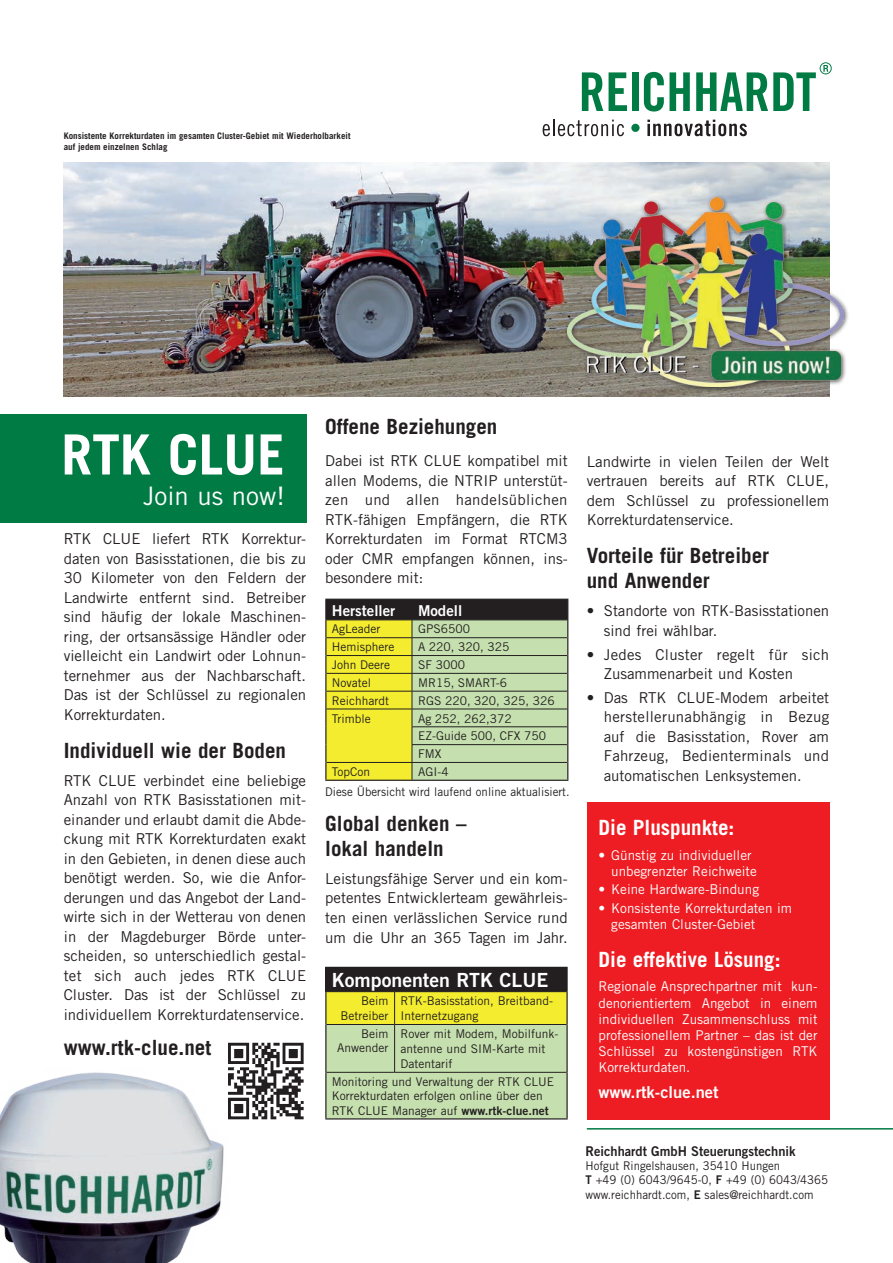
<style>
.page{position:relative;width:893px;height:1263px;background:#fff}
.page>*{position:absolute;margin:0;border:0;box-sizing:border-box;transform-origin:0 0}
.t1{font:700 55.5px "Trade Gothic LT";color:#fff}
.t2{font:25.5px "Trade Gothic LT";color:#fff}
.t3{font:700 21px/25.2px "Trade Gothic LT";color:#231f20}
.t4{font:700 21px "Trade Gothic LT";color:#fff}
.t5{font:19.5px "Trade Gothic LT Bold Two";color:#fff}
.t6{font:16.5px "Trade Gothic LT Bold Two";color:#fff}
.t7{font:15px/19.5px "Trade Gothic LT";color:#231f20;text-align:justify}
.t8{font:15px "Trade Gothic LT Bold Two";color:#fff}
.t9{font:13.5px/16.2px "Trade Gothic LT";color:#fff}
.t10{font:13.5px "Trade Gothic LT Bold Two";color:#231f20;scale:.95 1}
.t11{font:12px/14.4px "Trade Gothic LT";color:#231f20}
.t12{font:12px/14.4px "Trade Gothic LT";color:#231f20;scale:.95 1}
.t13{font:12px "Trade Gothic LT";color:#231f20;scale:.96 1}
.t14{font:700 9px/10.8px "Trade Gothic LT";color:#231f20}
.s1{font-family:"Trade Gothic LT Bold Two"}
</style>
<div class="page">
<div style="left:587px;top:802px;width:242px;height:317px;background:#ee1d23"></div>
<svg style="left:543px;top:120px;width:81px;height:16px"></svg>
<div style="left:631px;top:124px;width:9px;height:8px;background:#007b44;border-radius:50%"></div>
<svg style="left:647px;top:120px;width:100px;height:16px"></svg>
<svg style="left:582px;top:72px;width:21px;height:39px"></svg>
<svg style="left:609px;top:72px;width:18px;height:39px"></svg>
<div style="left:632px;top:72px;width:7px;height:39px;background:#007b44"></div>
<svg style="left:644px;top:72px;width:46px;height:40px"></svg>
<svg style="left:696px;top:62px;width:135px;height:49px"></svg>
<div style="left:0;top:414px;width:306px;height:108px;background:#007b44"></div>
<hr style="left:587px;top:1128px;width:306px;height:1px;background:#007b44">
<hr style="left:325px;top:967px;width:70px;height:1px;background:#231f20">
<svg style="left:325px;top:968px;width:241px;height:150px;background:#b1bf79"></svg>
<hr style="left:395px;top:967px;width:173px;height:1px;background:#231f20">
<hr style="left:566px;top:968px;width:2px;height:24px;background:#231f20">
<hr style="left:325px;top:992px;width:1px;height:32px;background:#231f20">
<hr style="left:566px;top:992px;width:2px;height:32px;background:#231f20">
<hr style="left:325px;top:1024px;width:1px;height:48px;background:#231f20">
<hr style="left:566px;top:1024px;width:2px;height:48px;background:#231f20">
<hr style="left:325px;top:1072px;width:1px;height:46px;background:#231f20">
<hr style="left:566px;top:1072px;width:2px;height:46px;background:#231f20">
<hr style="left:325px;top:1118px;width:70px;height:1px;background:#231f20">
<hr style="left:395px;top:1118px;width:173px;height:1px;background:#231f20">
<hr style="left:326px;top:1072px;width:69px;height:1px;background:#231f20">
<hr style="left:395px;top:1072px;width:171px;height:1px;background:#231f20">
<img style="left:0;top:1072px;width:224px;height:191px">
<img style="left:64px;top:162px;width:765px;height:234px">
<img style="left:228px;top:1042px;width:76px;height:78px">
<div style="left:564px;top:194px;width:285px;height:198px;background:#231f20;opacity:.75"></div>
<img style="left:568px;top:197px;width:276px;height:189px">
<svg style="left:325px;top:599px;width:243px;height:181px;background:#b7c370"></svg>
<hr style="left:325px;top:780px;width:87px;height:1px;background:#231f20">
<hr style="left:412px;top:780px;width:156px;height:1px;background:#231f20">
<p class="t14" style="left:64px;top:130px;width:288px">Konsistente Korrekturdaten im gesamten Cluster-Gebiet mit Wiederholbarkeit auf jedem einzelnen Schlag</p>
<h1 class="t1" style="left:61px;top:421px;width:225px">RTK CLUE</h1>
<h2 class="t2" style="left:143px;top:481px;width:143px">Join us now!</h2>
<p class="t7" style="left:64px;top:529px;width:244px">RTK CLUE liefert RTK Korrektur&shy;daten von Basisstationen, die bis zu 30 Kilometer von den Feldern der Landwirte entfernt sind. Betreiber sind häufig der lokale Maschinen&shy;ring, der ortsansässige Händler oder vielleicht ein Landwirt oder Lohnun&shy;ternehmer aus der Nachbarschaft.<br>Das ist der Schlüssel zu regionalen Korrekturdaten.</p>
<h3 class="t3" style="left:64px;top:737px;width:224px">Individuell wie der Boden</h3>
<p class="t7" style="left:64px;top:770px;width:244px">RTK CLUE verbindet eine beliebige Anzahl von RTK Basisstationen mit&shy;einander und erlaubt damit die Abde&shy;ckung mit RTK Korrekturdaten exakt in den Gebieten, in denen diese auch benötigt werden. So, wie die Anfor&shy;derungen und das Angebot der Land&shy;wirte sich in der Wetterau von denen in der Magdeburger Börde unter&shy;scheiden, so unterschiedlich gestal&shy;tet sich auch jedes RTK CLUE Cluster. Das ist der Schlüssel zu individuellem Korrekturdatenservice.</p>
<h3 class="t3" style="left:64px;top:1035px;width:149px">www.rtk-clue.net</h3>
<h3 class="t3" style="left:325px;top:414px;width:174px">Offene Beziehungen</h3>
<p class="t7" style="left:325px;top:451px;width:244px">Dabei ist RTK CLUE kompatibel mit allen Modems, die NTRIP unterstüt&shy;zen und allen handelsüblichen RTK-fähigen Empfängern, die RTK Korrekturdaten im Format RTCM3 oder CMR empfangen können, ins&shy;besondere mit:</p>
<p class="t8" style="left:332px;top:601px;width:65px">Hersteller</p>
<p class="t8" style="left:418px;top:601px;width:46px">Modell</p>
<p class="t11" style="left:332px;top:622px;width:50px">AgLeader</p>
<p class="t11" style="left:418px;top:622px;width:53px">GPS6500</p>
<p class="t11" style="left:332px;top:640px;width:64px">Hemisphere</p>
<p class="t11" style="left:418px;top:640px;width:93px">A 220, 320, 325</p>
<p class="t11" style="left:332px;top:657px;width:60px">John Deere</p>
<p class="t11" style="left:418px;top:657px;width:48px">SF 3000</p>
<p class="t11" style="left:332px;top:675px;width:41px">Novatel</p>
<p class="t11" style="left:418px;top:675px;width:91px">MR15, SMART-6</p>
<p class="t11" style="left:332px;top:693px;width:59px">Reichhardt</p>
<p class="t11" style="left:418px;top:693px;width:138px">RGS 220, 320, 325, 326</p>
<p class="t11" style="left:332px;top:711px;width:40px">Trimble</p>
<p class="t11" style="left:418px;top:709px;width:129px;line-height:17.9px">Ag 252, 262,372<br>EZ-Guide 500, CFX 750<br>FMX</p>
<p class="t11" style="left:332px;top:764px;width:40px">TopCon</p>
<p class="t11" style="left:418px;top:764px;width:32px">AGI-4</p>
<p class="t13" style="left:325px;top:785px;width:256px">Diese Übersicht wird laufend online aktualisiert.</p>
<h3 class="t3" style="left:325px;top:810px;width:143px">Global denken – lokal handeln</h3>
<p class="t7" style="left:325px;top:869px;width:244px">Leistungsfähige Server und ein kom&shy;petentes Entwicklerteam gewährleis&shy;ten einen verlässlichen Service rund um die Uhr an 365 Tagen im Jahr.</p>
<h3 class="t5" style="left:332px;top:968px;width:218px">Komponenten RTK CLUE</h3>
<p class="t11" style="left:341px;top:993px;width:49px;text-align:right">Beim<br>Betreiber</p>
<p class="t11" style="left:401px;top:993px;width:154px;line-height:15px">RTK-Basisstation, Breitband-<br>Internetzugang</p>
<p class="t11" style="left:337px;top:1026px;width:53px;text-align:right">Beim<br>Anwender</p>
<p class="t11" style="left:401px;top:1026px;width:159px;line-height:15px">Rover mit Modem, Mobilfunk&shy;antenne und SIM-Karte mit<br>Datentarif</p>
<p class="t11" style="left:332px;top:1074px;width:224px">Monitoring und Verwaltung der RTK CLUE<br>Korrekturdaten erfolgen online über den<br>RTK CLUE Manager auf <span class="s1">www.rtk-clue.net</span></p>
<p class="t7" style="left:587px;top:451px;width:244px">Landwirte in vielen Teilen der Welt vertrauen bereits auf RTK CLUE, dem Schlüssel zu professionellem Korrekturdatenservice.</p>
<h3 class="t3" style="left:587px;top:543px;width:184px">Vorteile für Betreiber und Anwender</h3>
<p class="t7" style="left:604px;top:601px;width:227px;text-indent:-17px">• Standorte von RTK-Basisstationen sind frei wählbar.</p>
<p class="t7" style="left:604px;top:644px;width:227px;text-indent:-17px">• Jedes Cluster regelt für sich<br>Zusammenarbeit und Kosten</p>
<p class="t7" style="left:604px;top:687px;width:227px;text-indent:-17px">• Das RTK CLUE-Modem arbeitet herstellerunabhängig in Bezug auf die Basisstation, Rover am Fahrzeug, Bedienterminals und automatischen Lenksystemen.</p>
<h3 class="t4" style="left:598px;top:815px;width:137px">Die Pluspunkte:</h3>
<p class="t9" style="left:611px;top:847px;width:147px;text-indent:-13px">• Günstig zu individueller unbegrenzter Reichweite</p>
<p class="t9" style="left:598px;top:881px;width:162px">• Keine Hardware-Bindung</p>
<p class="t9" style="left:611px;top:899px;width:182px;text-indent:-13px">• Konsistente Korrekturdaten im gesamten Cluster-Gebiet</p>
<h3 class="t4" style="left:598px;top:946px;width:184px">Die effektive Lösung:</h3>
<p class="t9" style="left:598px;top:978px;width:220px;text-align:justify">Regionale Ansprechpartner mit kun&shy;denorientiertem Angebot in einem individuellen Zusammenschluss mit professionellem Partner – das ist der Schlüssel zu kostengünstigen RTK Korrekturdaten.</p>
<p class="t6" style="left:598px;top:1082px;width:122px">www.rtk-clue.net</p>
<p class="t10" style="left:585px;top:1142px;width:223px">Reichhardt GmbH Steuerungstechnik</p>
<p class="t12" style="left:586px;top:1158px;width:257px">Hofgut Ringelshausen, 35410 Hungen<br><span class="s1">T</span> +49 (0) 6043/9645-0, <span class="s1">F</span> +49 (0) 6043/4365 www.reichhardt.com, <span class="s1">E</span> sales@reichhardt.com</p>
</div>
